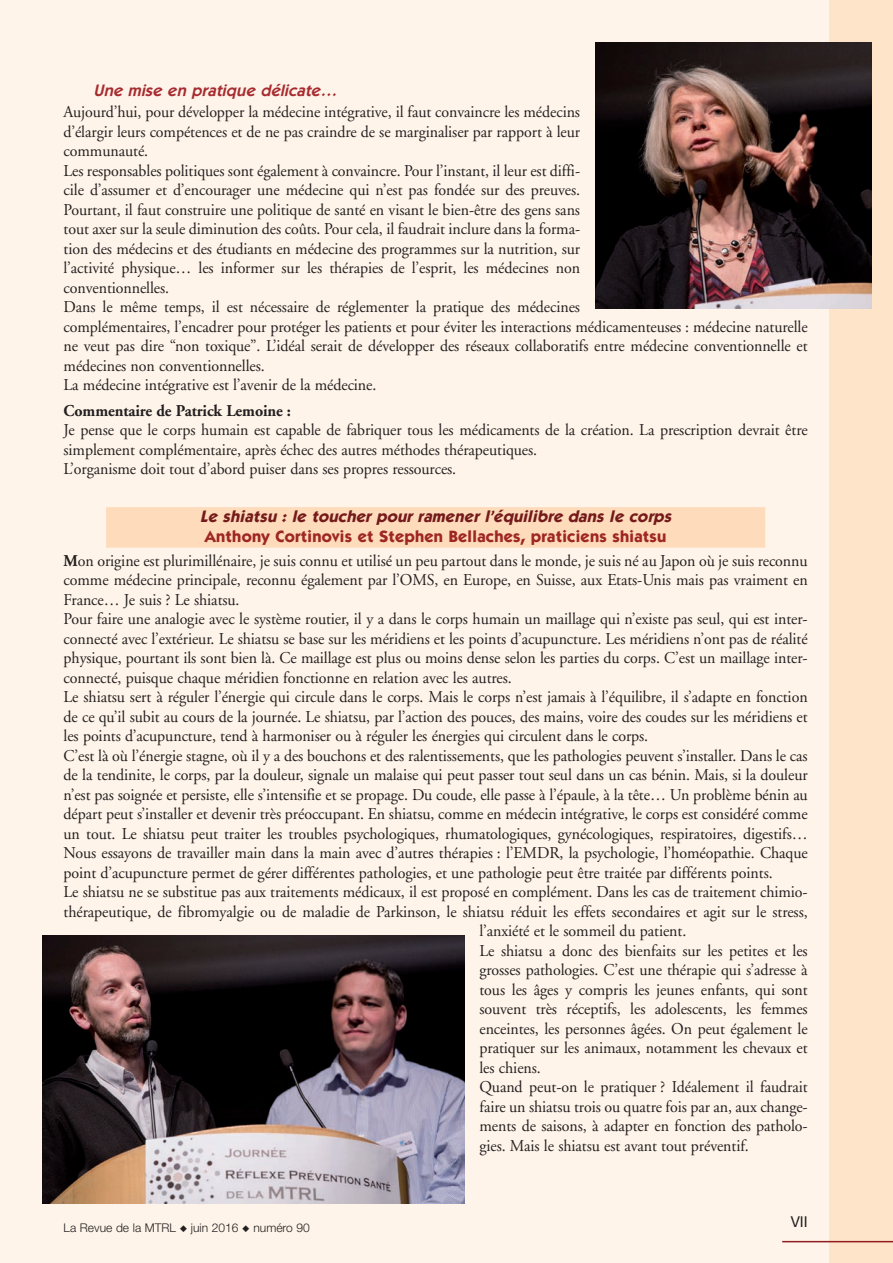
<style>
.page{position:relative;width:893px;height:1263px;background:#fef4e9}
.page>*{position:absolute;margin:0;border:0;box-sizing:border-box;transform-origin:0 0}
.t1{font:16.5px/19.5px "Adobe Garamond";letter-spacing:-.005em;color:#231f20;scale:.96 1}
.t2{font:700 16.5px "Itc Kabel";letter-spacing:.015em;color:#9e2623}
.t3{font:italic 700 16.5px "Itc Kabel";color:#751a1b}
.t4{font:700 16.5px "Adobe Garamond";letter-spacing:-.005em;color:#231f20;scale:.96 1}
.t5{font:italic 600 16.5px "Itc Kabel";color:#a72b30}
.t6{font:15px "Helvetica Neue";color:#231f20}
.t7{font:300 12px "Helvetica Neue";color:#231f20}
.s1{font-weight:700}
.s2{font-family:"Mathematical Pi Six";font-weight:400;font-size:9px}
</style>
<div class="page">
<div style="left:829px;top:0;width:64px;height:1263px;background:#fee4c9"></div>
<hr style="left:782px;top:1241px;width:111px;height:1px;background:#901d20">
<div style="left:106px;top:507px;width:659px;height:21px;background:#fddbbb"></div>
<div style="left:106px;top:527px;width:659px;height:21px;background:#fddbbb"></div>
<img style="left:595px;top:43px;width:276px;height:265px">
<img style="left:42px;top:936px;width:422px;height:267px">
<p class="t5" style="left:93px;top:85px;width:248px">Une mise en pratique délicate…</p>
<p class="t1" style="left:64px;top:104px;width:777px">Aujourd’hui, pour développer la médecine intégrative, il faut convaincre les médecins<br>d’élargir leurs compétences et de ne pas craindre de se marginaliser par rapport à leur<br>communauté.<br>Les responsables politiques sont également à convaincre. Pour l’instant, il leur est diffi-<br>cile d’assumer et d’encourager une médecine qui n’est pas fondée sur des preuves.<br>Pourtant, il faut construire une politique de santé en visant le bien-être des gens sans<br>tout axer sur la seule diminution des coûts. Pour cela, il faudrait inclure dans la forma-<br>tion des médecins et des étudiants en médecine des programmes sur la nutrition, sur<br>l’activité physique… les informer sur les thérapies de l’esprit, les médecines non<br>conventionnelles.<br>Dans le même temps, il est nécessaire de réglementer la pratique des médecines<br>complémentaires, l’encadrer pour protéger les patients et pour éviter les interactions médicamenteuses : médecine naturelle ne veut pas dire “non toxique”. L’idéal serait de développer des réseaux collaboratifs entre médecine conventionnelle et médecines non conventionnelles.<br>La médecine intégrative est l’avenir de la médecine.</p>
<p class="t4" style="left:64px;top:404px;width:238px">Commentaire de Patrick Lemoine :</p>
<p class="t1" style="left:64px;top:422px;width:777px">Je pense que le corps humain est capable de fabriquer tous les médicaments de la création. La prescription devrait être simplement complémentaire, après échec des autres méthodes thérapeutiques.<br>L’organisme doit tout d’abord puiser dans ses propres ressources.</p>
<p class="t3" style="left:200px;top:511px;width:476px">Le shiatsu : le toucher pour ramener l’équilibre dans le corps</p>
<p class="t2" style="left:205px;top:530px;width:463px">Anthony Cortinovis et Stephen Bellaches, praticiens shiatsu</p>
<p class="t1" style="left:64px;top:552px;width:777px"><span class="s1">M</span>on origine est plurimillénaire, je suis connu et utilisé un peu partout dans le monde, je suis né au Japon où je suis reconnu</p>
<p class="t1" style="left:64px;top:572px;width:777px">comme médecine principale, reconnu également par l’OMS, en Europe, en Suisse, aux Etats-Unis mais pas vraiment en</p>
<p class="t1" style="left:64px;top:591px;width:185px">France… Je suis ? Le shiatsu.</p>
<p class="t1" style="left:64px;top:611px;width:777px">Pour faire une analogie avec le système routier, il y a dans le corps humain un maillage qui n’existe pas seul, qui est inter-</p>
<p class="t1" style="left:64px;top:630px;width:777px">connecté avec l’extérieur. Le shiatsu se base sur les méridiens et les points d’acupuncture. Les méridiens n’ont pas de réalité</p>
<p class="t1" style="left:64px;top:650px;width:777px">physique, pourtant ils sont bien là. Ce maillage est plus ou moins dense selon les parties du corps. C’est un maillage inter-</p>
<p class="t1" style="left:64px;top:669px;width:468px">connecté, puisque chaque méridien fonctionne en relation avec les autres.</p>
<p class="t1" style="left:64px;top:689px;width:777px">Le shiatsu sert à réguler l’énergie qui circule dans le corps. Mais le corps n’est jamais à l’équilibre, il s’adapte en fonction</p>
<p class="t1" style="left:64px;top:708px;width:777px">de ce qu’il subit au cours de la journée. Le shiatsu, par l’action des pouces, des mains, voire des coudes sur les méridiens et</p>
<p class="t1" style="left:64px;top:728px;width:610px">les points d’acupuncture, tend à harmoniser ou à réguler les énergies qui circulent dans le corps.</p>
<p class="t1" style="left:64px;top:747px;width:777px">C’est là où l’énergie stagne, où il y a des bouchons et des ralentissements, que les pathologies peuvent s’installer. Dans le cas</p>
<p class="t1" style="left:64px;top:767px;width:777px">de la tendinite, le corps, par la douleur, signale un malaise qui peut passer tout seul dans un cas bénin. Mais, si la douleur</p>
<p class="t1" style="left:64px;top:786px;width:777px">n’est pas soignée et persiste, elle s’intensifie et se propage. Du coude, elle passe à l’épaule, à la tête… Un problème bénin au</p>
<p class="t1" style="left:64px;top:806px;width:777px">départ peut s’installer et devenir très préoccupant. En shiatsu, comme en médecin intégrative, le corps est considéré comme</p>
<p class="t1" style="left:64px;top:825px;width:777px">un tout. Le shiatsu peut traiter les troubles psychologiques, rhumatologiques, gynécologiques, respiratoires, digestifs…</p>
<p class="t1" style="left:64px;top:845px;width:777px">Nous essayons de travailler main dans la main avec d’autres thérapies : l’EMDR, la psychologie, l’homéopathie. Chaque</p>
<p class="t1" style="left:64px;top:864px;width:740px">point d’acupuncture permet de gérer différentes pathologies, et une pathologie peut être traitée par différents points.</p>
<p class="t1" style="left:64px;top:884px;width:777px">Le shiatsu ne se substitue pas aux traitements médicaux, il est proposé en complément. Dans les cas de traitement chimio-</p>
<p class="t1" style="left:64px;top:903px;width:777px">thérapeutique, de fibromyalgie ou de maladie de Parkinson, le shiatsu réduit les effets secondaires et agit sur le stress,</p>
<p class="t1" style="left:479px;top:923px;width:217px">l’anxiété et le sommeil du patient.</p>
<p class="t1" style="left:479px;top:942px;width:343px">Le shiatsu a donc des bienfaits sur les petites et les</p>
<p class="t1" style="left:479px;top:962px;width:343px">grosses pathologies. C’est une thérapie qui s’adresse à</p>
<p class="t1" style="left:479px;top:981px;width:343px">tous les âges y compris les jeunes enfants, qui sont</p>
<p class="t1" style="left:479px;top:1001px;width:343px">souvent très réceptifs, les adolescents, les femmes</p>
<p class="t1" style="left:479px;top:1020px;width:343px">enceintes, les personnes âgées. On peut également le</p>
<p class="t1" style="left:479px;top:1040px;width:343px">pratiquer sur les animaux, notamment les chevaux et</p>
<p class="t1" style="left:479px;top:1059px;width:65px">les chiens.</p>
<p class="t1" style="left:479px;top:1079px;width:343px">Quand peut-on le pratiquer ? Idéalement il faudrait</p>
<p class="t1" style="left:479px;top:1098px;width:343px">faire un shiatsu trois ou quatre fois par an, aux change-</p>
<p class="t1" style="left:479px;top:1118px;width:343px">ments de saisons, à adapter en fonction des patholo-</p>
<p class="t1" style="left:479px;top:1138px;width:282px">gies. Mais le shiatsu est avant tout préventif.</p>
<p class="t7" style="left:64px;top:1223px;width:248px">La Revue de la MTRL <span class="s2">-</span> juin 2016 <span class="s2">-</span> numéro 90</p>
<p class="t6" style="left:791px;top:1216px;width:18px">VII</p>
</div>
